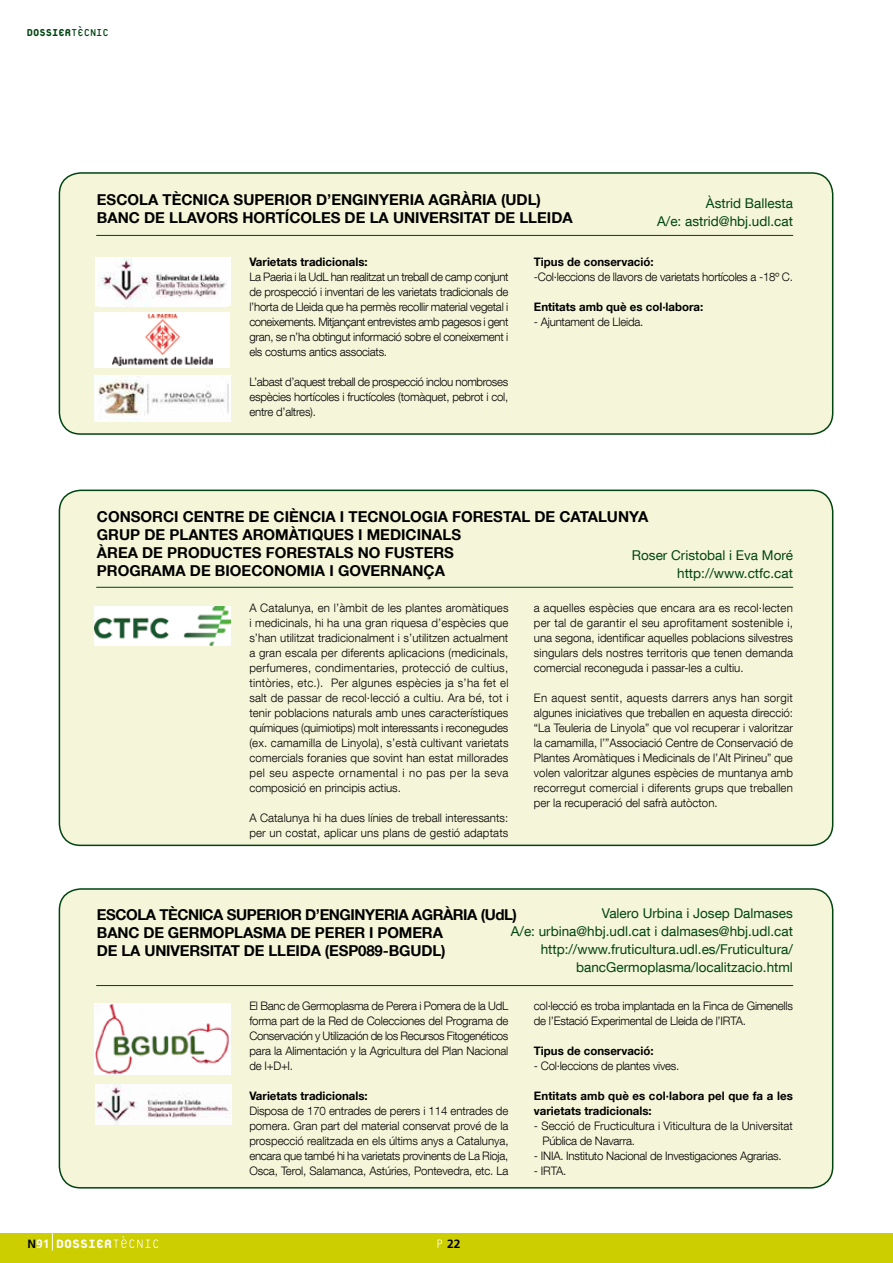
<style>
.page{position:relative;width:893px;height:1263px;background:#fff}
.page>*{position:absolute;margin:0;border:0;box-sizing:border-box;transform-origin:0 0}
.t1{font:800 18px "Platelet";color:#fff;scale:.96 1}
.t2{font:700 15px/18px "Helvetica Neue LT Com";color:#000}
.t3{font:800 15px "Platelet";color:#041;scale:.91 1}
.t4{font:13.5px/18px "Helvetica Neue LT Com";color:#041;text-align:right}
.t5{font:700 12px "Frutiger LT Std";color:#000}
.t6{font:300 11.7px/15px "Helvetica Neue LT Com";letter-spacing:-.01em;color:#000;text-align:justify}
.t7{font:700 11.7px/15px "Helvetica Neue LT Com";color:#000}
.s1{font-weight:400}
.s2{font-family:"Frutiger LT Std";font-weight:700;font-size:12px;color:#000}
.s3{font-family:"Frutiger LT Std";font-weight:700;font-size:12px}
</style>
<div class="page">
<div style="left:0;top:1233px;width:893px;height:30px;background:#cdce00"></div>
<svg style="left:437px;top:1239px;width:5px;height:9px"></svg>
<svg style="left:52px;top:1233px;width:1px;height:17px"></svg>
<svg style="left:113px;top:1236px;width:45px;height:12px"></svg>
<div style="left:59px;top:889px;width:774px;height:299px;background:#f5f5d9;border-radius:21px"></div>
<div style="left:59px;top:888px;width:774px;height:300px;border:2px solid #041;border-radius:21px"></div>
<hr style="left:96px;top:985px;width:697px;height:1px;background:#041">
<img style="left:95px;top:1003px;width:135px;height:72px">
<img style="left:95px;top:1084px;width:136px;height:41px">
<div style="left:59px;top:490px;width:774px;height:355px;background:#f5f5d9;border-radius:21px"></div>
<div style="left:59px;top:490px;width:774px;height:356px;border:2px solid #041;border-radius:21px"></div>
<hr style="left:96px;top:587px;width:697px;height:1px;background:#041">
<img style="left:95px;top:606px;width:135px;height:40px">
<div style="left:59px;top:173px;width:774px;height:261px;background:#f5f5d9;border-radius:21px"></div>
<div style="left:59px;top:172px;width:774px;height:263px;border:2px solid #041;border-radius:21px"></div>
<hr style="left:96px;top:235px;width:697px;height:1px;background:#041">
<div style="left:95px;top:257px;width:135px;height:49px;background:#fff"></div>
<img style="left:98px;top:258px;width:129px;height:48px">
<div style="left:95px;top:312px;width:135px;height:56px;background:#fff"></div>
<img style="left:112px;top:315px;width:100px;height:51px">
<div style="left:95px;top:375px;width:135px;height:47px;background:#fff"></div>
<img style="left:98px;top:376px;width:131px;height:44px">
<p class="t3" style="left:27px;top:26px;width:92px">DOSSIER<span class="s1">TÈCNIC</span></p>
<p class="t2" style="left:97px;top:190px;width:477px">ESCOLA TÈCNICA SUPERIOR D’ENGINYERIA AGRÀRIA (UDL)<br>BANC DE LLAVORS HORTÍCOLES DE LA UNIVERSITAT DE LLEIDA</p>
<p class="t4" style="left:657px;top:194px;width:137px">Àstrid Ballesta<br>A/e: astrid@hbj.udl.cat</p>
<p class="t7" style="left:249px;top:254px;width:120px">Varietats tradicionals:</p>
<p class="t6" style="left:249px;top:269px;width:261px">La Paeria i la UdL han realitzat un treball de camp conjunt de prospecció i inventari de les varietats tradicionals de l’horta de Lleida que ha permès recollir material vegetal i coneixements. Mitjançant entrevistes amb pagesos i gent gran, se n’ha obtingut informació sobre el coneixement i els costums antics associats.</p>
<p class="t6" style="left:249px;top:374px;width:260px">L’abast d’aquest treball de prospecció inclou nombroses espècies hortícoles i fructícoles (tomàquet, pebrot i col, entre d’altres).</p>
<p class="t7" style="left:534px;top:254px;width:121px">Tipus de conservació:</p>
<p class="t6" style="left:534px;top:269px;width:260px">-Col·leccions de llavors de varietats hortícoles a -18º C.</p>
<p class="t7" style="left:534px;top:299px;width:171px">Entitats amb què es col·labora:</p>
<p class="t6" style="left:534px;top:314px;width:111px">- Ajuntament de Lleida.</p>
<p class="t2" style="left:97px;top:507px;width:553px">CONSORCI CENTRE DE CIÈNCIA I TECNOLOGIA FORESTAL DE CATALUNYA GRUP DE PLANTES AROMÀTIQUES I MEDICINALS<br>ÀREA DE PRODUCTES FORESTALS NO FUSTERS<br>PROGRAMA DE BIOECONOMIA I GOVERNANÇA</p>
<p class="t4" style="left:632px;top:546px;width:162px">Roser Cristobal i Eva Moré http://www.ctfc.cat</p>
<p class="t6" style="left:249px;top:600px;width:261px">A Catalunya, en l’àmbit de les plantes aromàtiques i medicinals, hi ha una gran riquesa d’espècies que s’han utilitzat tradicionalment i s’utilitzen actualment a gran escala per diferents aplicacions (medicinals, perfumeres, condimentaries, protecció de cultius, tintòries, etc.). Per algunes espècies ja s’ha fet el salt de passar de recol·lecció a cultiu. Ara bé, tot i tenir poblacions naturals amb unes característiques químiques (quimiotips) molt interessants i reconegudes (ex. camamilla de Linyola), s’està cultivant varietats comercials foranies que sovint han estat millorades pel seu aspecte ornamental i no pas per la seva composició en principis actius.</p>
<p class="t6" style="left:249px;top:810px;width:261px">A Catalunya hi ha dues línies de treball interessants: per un costat, aplicar uns plans de gestió adaptats</p>
<p class="t6" style="left:534px;top:600px;width:261px">a aquelles espècies que encara ara es recol·lecten per tal de garantir el seu aprofitament sostenible i, una segona, identificar aquelles poblacions silvestres singulars dels nostres territoris que tenen demanda comercial reconeguda i passar-les a cultiu.</p>
<p class="t6" style="left:534px;top:690px;width:261px">En aquest sentit, aquests darrers anys han sorgit algunes iniciatives que treballen en aquesta direcció: “La Teuleria de Linyola” que vol recuperar i valoritzar la camamilla, l’”Associació Centre de Conservació de Plantes Aromàtiques i Medicinals de l’Alt Pirineu” que volen valoritzar algunes espècies de muntanya amb recorregut comercial i diferents grups que treballen per la recuperació del safrà autòcton.</p>
<p class="t2" style="left:97px;top:905px;width:422px">ESCOLA TÈCNICA SUPERIOR D’ENGINYERIA AGRÀRIA (UdL)<br>BANC DE GERMOPLASMA DE PERER I POMERA<br>DE LA UNIVERSITAT DE LLEIDA (ESP089-BGUDL)</p>
<p class="t4" style="left:511px;top:904px;width:284px">Valero Urbina i Josep Dalmases<br>A/e: urbina@hbj.udl.cat i dalmases@hbj.udl.cat http://www.fruticultura.udl.es/Fruticultura/ bancGermoplasma/localitzacio.html</p>
<h1 class="t1" style="left:28px;top:1235px;width:89px"><span class="s2">N</span><span class="s3">91</span> DOSSIER</h1>
<p class="t6" style="left:249px;top:998px;width:261px">El Banc de Germoplasma de Perera i Pomera de la UdL forma part de la Red de Colecciones del Programa de Conservación y Utilización de los Recursos Fitogenéticos para la Alimentación y la Agricultura del Plan Nacional de I+D+I.</p>
<p class="t7" style="left:249px;top:1087px;width:120px">Varietats tradicionals:</p>
<p class="t6" style="left:249px;top:1103px;width:261px">Disposa de 170 entrades de perers i 114 entrades de pomera. Gran part del material conservat prové de la prospecció realitzada en els últims anys a Catalunya, encara que també hi ha varietats provinents de La Rioja, Osca, Terol, Salamanca, Astúries, Pontevedra, etc. La</p>
<p class="t5" style="left:447px;top:1237px;width:15px">22</p>
<p class="t6" style="left:534px;top:998px;width:260px">col·lecció es troba implantada en la Finca de Gimenells de l’Estació Experimental de Lleida de l’IRTA.</p>
<p class="t7" style="left:534px;top:1042px;width:121px">Tipus de conservació:</p>
<p class="t6" style="left:534px;top:1058px;width:147px">- Col·leccions de plantes vives.</p>
<p class="t7" style="left:534px;top:1087px;width:261px">Entitats amb què es col·labora pel que fa a les varietats tradicionals:</p>
<p class="t6" style="left:542px;top:1118px;width:252px;text-indent:-9px">- Secció de Fructicultura i Viticultura de la Universitat<br>Pública de Navarra.</p>
<p class="t6" style="left:534px;top:1148px;width:249px">- INIA. Instituto Nacional de Investigaciones Agrarias.</p>
<p class="t6" style="left:534px;top:1163px;width:34px">- IRTA.</p>
</div>
